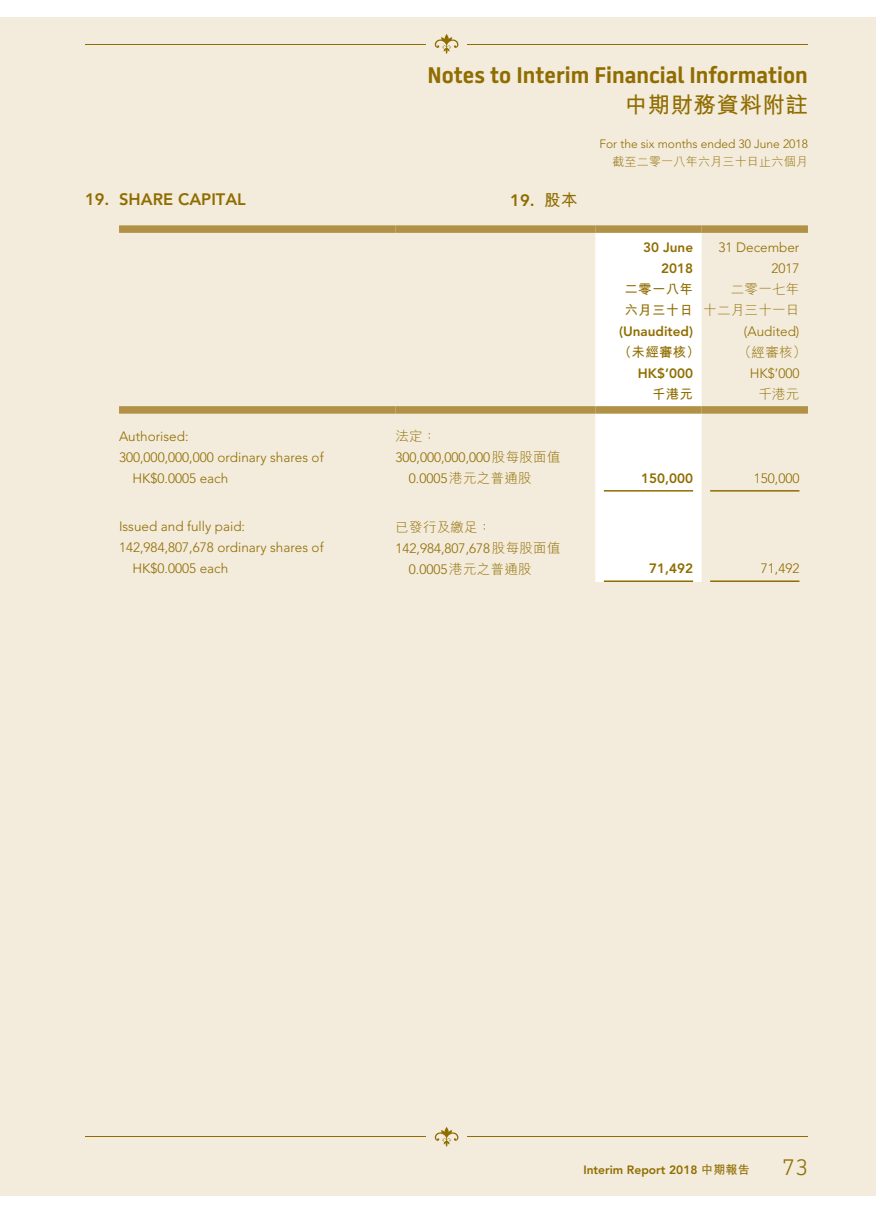
<style>
.page{position:relative;width:893px;height:1212px;background:#fff}
.page>*{position:absolute;margin:0;border:0;box-sizing:border-box;transform-origin:0 0}
.t1{font:700 22.5px "Battersea";color:#906d00}
.t2{font:700 22.5px "M Hei HK";letter-spacing:.02em;color:#906d00}
.t3{font:300 22.5px "Battersea";color:#906d00}
._01_H1_E{font:800 16.5px "Avenir LT Std";color:#906d00}
._001_H1_C{font:800 16.5px "Avenir LT Std";color:#906d00}
._50_Table_txt{font:300 13.5px "Avenir LT Std";color:#906d00}
._50_Table_txt-2{font:800 13.5px "Avenir LT Std";color:#906d00}
._50_Table_txt-3{font:300 13.5px "M Hei HK";letter-spacing:.02em;color:#906d00}
._50_Table_txt-4{font:700 13.5px "M Hei HK";letter-spacing:.02em;color:#906d00}
.t4{font:300 12px "Avenir LT Std";color:#906d00}
.t5{font:800 12px "Avenir LT Std";color:#906d00}
.t6{font:300 12px "M Hei HK";letter-spacing:.02em;color:#906d00}
.s1{font-family:"M Hei HK";font-weight:700}
.s2{font-family:"M Hei HK"}
</style>
<div class="page">
<div style="left:0;top:17px;width:876px;height:1178px;background:#f3ebdb"></div>
<hr style="left:85px;top:44px;width:340px;height:1px;background:#906d00">
<hr style="left:467px;top:44px;width:341px;height:1px;background:#906d00">
<svg style="left:435px;top:34px;width:23px;height:20px"></svg>
<hr style="left:85px;top:1136px;width:340px;height:1px;background:#906d00">
<hr style="left:467px;top:1136px;width:341px;height:1px;background:#906d00">
<svg style="left:435px;top:1127px;width:23px;height:20px"></svg>
<div style="left:595px;top:233px;width:107px;height:349px;background:#fff"></div>
<div style="left:119px;top:225px;width:276px;height:8px;background:#b19146"></div>
<div style="left:395px;top:225px;width:200px;height:8px;background:#b19146"></div>
<div style="left:595px;top:225px;width:107px;height:8px;background:#b19146"></div>
<div style="left:702px;top:225px;width:106px;height:8px;background:#b19146"></div>
<div style="left:119px;top:406px;width:276px;height:8px;background:#b19146"></div>
<div style="left:395px;top:406px;width:200px;height:8px;background:#b19146"></div>
<div style="left:595px;top:406px;width:107px;height:8px;background:#b19146"></div>
<div style="left:702px;top:406px;width:106px;height:8px;background:#b19146"></div>
<hr style="left:604px;top:490px;width:89px;height:1px;background:#906d00">
<hr style="left:710px;top:490px;width:89px;height:1px;background:#906d00">
<hr style="left:604px;top:580px;width:89px;height:2px;background:#906d00">
<hr style="left:710px;top:580px;width:89px;height:2px;background:#906d00">
<p class="_01_H1_E" style="left:85px;top:190px;width:162px">19. SHARE CAPITAL</p>
<h1 class="t1" style="left:427px;top:61px;width:382px">Notes to Interim Financial Information</h1>
<h1 class="t2" style="left:625px;top:88px;width:185px">中期財務資料附註</h1>
<p class="t4" style="left:599px;top:137px;width:210px">For the six months ended 30 June 2018</p>
<p class="t6" style="left:612px;top:156px;width:197px">截至二零一八年六月三十日止六個月</p>
<p class="_001_H1_C" style="left:510px;top:191px;width:69px">19. <span class="s1">股本</span></p>
<p class="_50_Table_txt-2" style="left:643px;top:239px;width:51px">30 June</p>
<p class="_50_Table_txt-2" style="left:661px;top:260px;width:33px">2018</p>
<p class="_50_Table_txt-4" style="left:624px;top:279px;width:70px">二零一八年</p>
<p class="_50_Table_txt-4" style="left:624px;top:300px;width:70px">六月三十日</p>
<p class="_50_Table_txt" style="left:719px;top:239px;width:82px">31 December</p>
<p class="_50_Table_txt" style="left:771px;top:260px;width:30px">2017</p>
<p class="_50_Table_txt-3" style="left:731px;top:282px;width:70px">二零一七年</p>
<p class="_50_Table_txt-3" style="left:703px;top:303px;width:98px">十二月三十一日</p>
<p class="_50_Table_txt-2" style="left:619px;top:323px;width:76px">(Unaudited)</p>
<p class="_50_Table_txt" style="left:744px;top:323px;width:57px">(Audited)</p>
<p class="_50_Table_txt-4" style="left:618px;top:342px;width:83px">（未經審核）</p>
<p class="_50_Table_txt-3" style="left:738px;top:345px;width:70px">（經審核）</p>
<p class="_50_Table_txt-2" style="left:638px;top:365px;width:57px">HK$’000</p>
<p class="_50_Table_txt" style="left:750px;top:365px;width:51px">HK$’000</p>
<p class="_50_Table_txt-4" style="left:652px;top:384px;width:43px">千港元</p>
<p class="_50_Table_txt-3" style="left:758px;top:387px;width:43px">千港元</p>
<p class="_50_Table_txt" style="left:119px;top:428px;width:71px">Authorised:</p>
<p class="_50_Table_txt-3" style="left:395px;top:430px;width:42px">法定：</p>
<p class="_50_Table_txt" style="left:119px;top:449px;width:206px">300,000,000,000 ordinary shares of</p>
<p class="_50_Table_txt" style="left:133px;top:470px;width:97px">HK$0.0005 each</p>
<p class="_50_Table_txt" style="left:395px;top:450px;width:167px">300,000,000,000<span class="s2">股每股面值</span></p>
<p class="_50_Table_txt" style="left:409px;top:471px;width:124px">0.0005<span class="s2">港元之普通股</span></p>
<p class="_50_Table_txt-2" style="left:641px;top:470px;width:53px">150,000</p>
<p class="_50_Table_txt" style="left:754px;top:470px;width:47px">150,000</p>
<p class="_50_Table_txt" style="left:119px;top:519px;width:128px">Issued and fully paid:</p>
<p class="_50_Table_txt-3" style="left:395px;top:520px;width:97px">已發行及繳足：</p>
<p class="_50_Table_txt" style="left:119px;top:540px;width:206px">142,984,807,678 ordinary shares of</p>
<p class="_50_Table_txt" style="left:133px;top:561px;width:97px">HK$0.0005 each</p>
<p class="_50_Table_txt" style="left:395px;top:540px;width:167px">142,984,807,678<span class="s2">股每股面值</span></p>
<p class="_50_Table_txt" style="left:409px;top:561px;width:124px">0.0005<span class="s2">港元之普通股</span></p>
<p class="_50_Table_txt-2" style="left:649px;top:561px;width:45px">71,492</p>
<p class="_50_Table_txt" style="left:761px;top:561px;width:40px">71,492</p>
<p class="t5" style="left:583px;top:1162px;width:168px">Interim Report 2018 <span class="s1">中期報告</span></p>
<h1 class="t3" style="left:782px;top:1153px;width:27px">73</h1>
</div>
